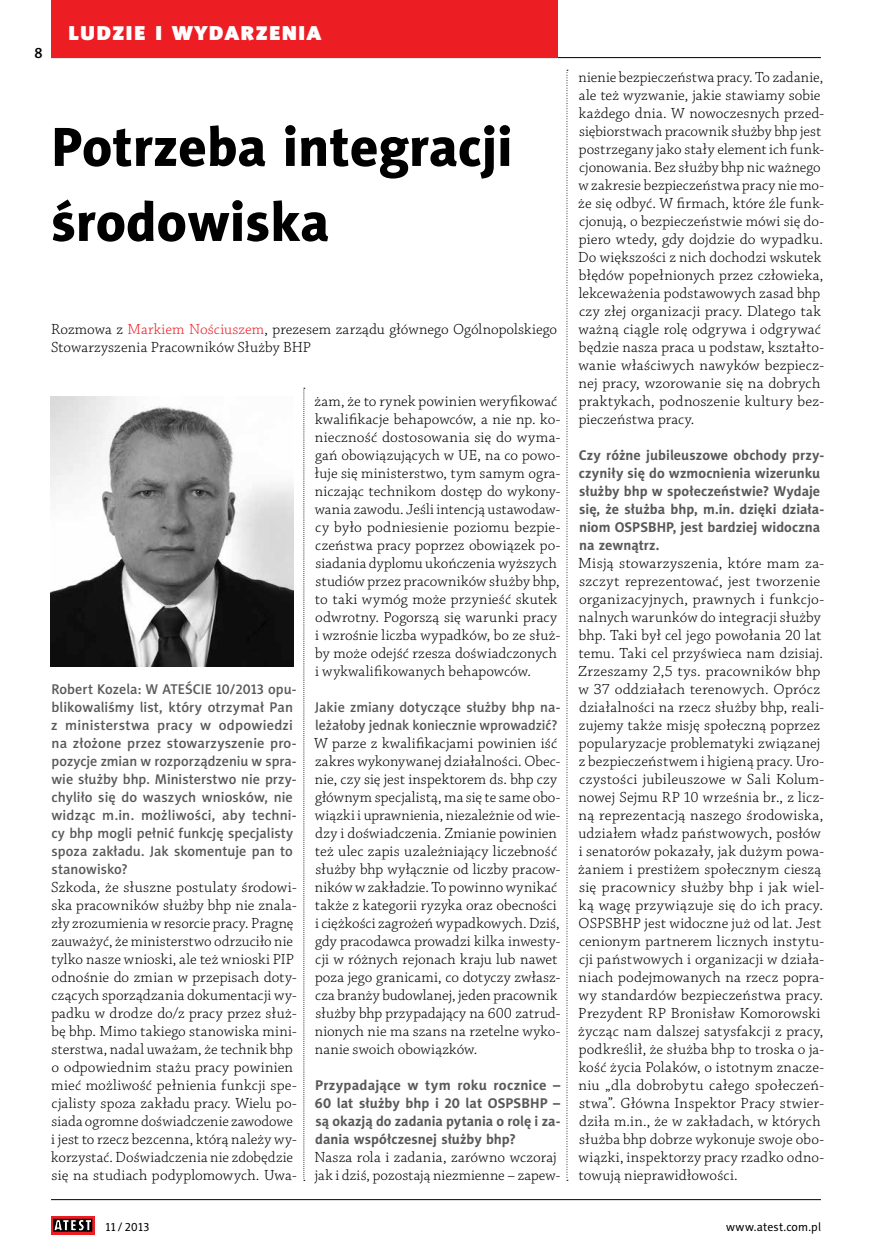
<style>
.page{position:relative;width:872px;height:1259px;background:#fff}
.page>*{position:absolute;margin:0;border:0;box-sizing:border-box;transform-origin:0 0}
.t1{font:55.5px/75px "Naomi Sans EFN Heavy";color:#000}
.t2{font:27px "Naomi Sans EFN Black";letter-spacing:.03em;color:#fff}
.t3{font:300 15.45px/18px "Chaparral Pro";letter-spacing:.01em;color:#000}
.t4{font:15px "Naomi Sans EFN Medium";color:#000}
.t5{font:14.25px/18px "Naomi Sans EFN Medium";letter-spacing:.005em;color:#58595b}
.t6{font:700 14.25px/18px "Naomi Sans EFN";letter-spacing:.005em;color:#58595b}
.t7{font:12px "Naomi Sans EFN";letter-spacing:.02em;color:#000}
.s1{color:#ed1d24}
</style>
<div class="page">
<hr style="left:51px;top:1199px;width:770px;height:1px;background:#000">
<hr style="left:51px;top:57px;width:770px;height:1px;background:#000">
<svg style="left:51px;top:1216px;width:43px;height:18px"></svg>
<div style="left:53px;top:1219px;width:39px;height:12px;border:1px solid #000"></div>
<svg style="left:54px;top:1219px;width:38px;height:12px"></svg>
<div style="left:51px;top:0;width:506px;height:57px;background:#ed1d24"></div>
<svg style="left:303px;top:388px;width:2px;height:793px"></svg>
<svg style="left:566px;top:70px;width:2px;height:1110px"></svg>
<img style="left:50px;top:396px;width:243px;height:270px">
<p class="t4" style="left:34px;top:44px;width:10px">8</p>
<h2 class="t2" style="left:68px;top:15px;width:255px">ludzie i wydarzenia</h2>
<h1 class="t1" style="left:51px;top:109px;width:463px">Potrzeba integracji środowiska</h1>
<p class="t3" style="left:51px;top:321px;width:507px">Rozmowa z <span class="s1">Markiem Nościuszem</span>, prezesem zarządu głównego Ogólnopolskiego<br>Stowarzyszenia Pracowników Służby BHP</p>
<p class="t5" style="left:51px;top:680px;width:247px">Robert Kozela: W ATEŚCIE 10/2013 opu‑ blikowaliśmy list, który otrzymał Pan z ministerstwa pracy w odpowiedzi na złożone przez stowarzyszenie pro‑ pozycje zmian w rozporządzeniu w spra‑ wie służby bhp. Ministerstwo nie przy‑ chyliło się do waszych wniosków, nie widząc m.in. możliwości, aby techni‑ cy bhp mogli pełnić funkcję specjalisty spoza zakładu. Jak skomentuje pan to stanowisko?</p>
<p class="t3" style="left:51px;top:879px;width:247px">Szkoda, że słuszne postulaty środowi‑ ska pracowników służby bhp nie znala‑ zły zrozumienia w resorcie pracy. Pragnę zauważyć, że ministerstwo odrzuciło nie tylko nasze wnioski, ale też wnioski PIP odnośnie do zmian w przepisach doty‑ czących sporządzania dokumentacji wy‑ padku w drodze do/z pracy przez służ‑ bę bhp. Mimo takiego stanowiska mini‑ sterstwa, nadal uważam, że technik bhp o odpowiednim stażu pracy powinien mieć możliwość pełnienia funkcji spe‑ cjalisty spoza zakładu pracy. Wielu po‑ siada ogromne doświadczenie zawodowe i jest to rzecz bezcenna, którą należy wy‑ korzystać. Doświadczenia nie zdobędzie się na studiach podyplomowych. Uwa‑</p>
<p class="t3" style="left:314px;top:393px;width:247px">żam, że to rynek powinien weryfikować kwalifikacje behapowców, a nie np. ko‑ nieczność dostosowania się do wyma‑ gań obowiązujących w UE, na co powo‑ łuje się ministerstwo, tym samym ogra‑ niczając technikom dostęp do wykony‑ wania zawodu. Jeśli intencją ustawodaw‑ cy było podniesienie poziomu bezpie‑ czeństwa pracy poprzez obowiązek po‑ siadania dyplomu ukończenia wyższych studiów przez pracowników służby bhp, to taki wymóg może przynieść skutek odwrotny. Pogorszą się warunki pracy i wzrośnie liczba wypadków, bo ze służ‑ by może odejść rzesza doświadczonych i wykwalifikowanych behapowców.</p>
<p class="t5" style="left:315px;top:698px;width:247px">Jakie zmiany dotyczące służby bhp na‑ leżałoby jednak koniecznie wprowadzić?</p>
<p class="t3" style="left:314px;top:735px;width:248px">W parze z kwalifikacjami powinien iść zakres wykonywanej działalności. Obec‑ nie, czy się jest inspektorem ds. bhp czy głównym specjalistą, ma się te same obo‑ wiązki i uprawnienia, niezależnie od wie‑ dzy i doświadczenia. Zmianie powinien też ulec zapis uzależniający liczebność służby bhp wyłącznie od liczby pracow‑ ników w zakładzie. To powinno wynikać także z kategorii ryzyka oraz obecności i ciężkości zagrożeń wypadkowych. Dziś, gdy pracodawca prowadzi kilka inwesty‑ cji w różnych rejonach kraju lub nawet poza jego granicami, co dotyczy zwłasz‑ cza branży budowlanej, jeden pracownik służby bhp przypadający na 600 zatrud‑ nionych nie ma szans na rzetelne wyko‑ nanie swoich obowiązków.</p>
<p class="t6" style="left:315px;top:1076px;width:247px;text-align:justify">Przypadające w tym roku rocznice – 60 lat służby bhp i 20 lat OSPSBHP – są okazją do zadania pytania o rolę i za&shy;dania współczesnej służby bhp?</p>
<p class="t3" style="left:314px;top:1149px;width:247px">Nasza rola i zadania, zarówno wczoraj jak i dziś, pozostają niezmienne – zapew‑</p>
<p class="t3" style="left:578px;top:69px;width:247px">nienie bezpieczeństwa pracy. To zadanie, ale też wyzwanie, jakie stawiamy sobie każdego dnia. W nowoczesnych przed‑ siębiorstwach pracownik służby bhp jest postrzegany jako stały element ich funk‑ cjonowania. Bez służby bhp nic ważnego w zakresie bezpieczeństwa pracy nie mo‑ że się odbyć. W firmach, które źle funk‑ cjonują, o bezpieczeństwie mówi się do‑ piero wtedy, gdy dojdzie do wypadku.<br>Do większości z nich dochodzi wskutek błędów popełnionych przez człowieka, lekceważenia podstawowych zasad bhp czy złej organizacji pracy. Dlatego tak ważną ciągle rolę odgrywa i odgrywać będzie nasza praca u podstaw, kształto‑ wanie właściwych nawyków bezpiecz‑ nej pracy, wzorowanie się na dobrych praktykach, podnoszenie kultury bez‑ pieczeństwa pracy.</p>
<p class="t6" style="left:579px;top:446px;width:247px">Czy różne jubileuszowe obchody przy&shy;czyniły się do wzmocnienia wizerunku służby bhp w społeczeństwie? Wydaje się, że służba bhp, m.in. dzięki działa&shy;niom OSPSBHP, jest bardziej widoczna na zewnątrz.</p>
<p class="t3" style="left:578px;top:555px;width:247px">Misją stowarzyszenia, które mam za‑ szczyt reprezentować, jest tworzenie organizacyjnych, prawnych i funkcjo‑ nalnych warunków do integracji służby bhp. Taki był cel jego powołania 20 lat temu. Taki cel przyświeca nam dzisiaj.<br>Zrzeszamy 2,5 tys. pracowników bhp w 37 oddziałach terenowych. Oprócz działalności na rzecz służby bhp, reali‑ zujemy także misję społeczną poprzez popularyzacje problematyki związanej z bezpieczeństwem i higieną pracy. Uro‑ czystości jubileuszowe w Sali Kolum‑ nowej Sejmu RP 10 września br., z licz‑ ną reprezentacją naszego środowiska, udziałem władz państwowych, posłów i senatorów pokazały, jak dużym powa‑ żaniem i prestiżem społecznym cieszą się pracownicy służby bhp i jak wiel‑ ką wagę przywiązuje się do ich pracy.<br>OSPSBHP jest widoczne już od lat. Jest cenionym partnerem licznych instytu‑ cji państwowych i organizacji w działa‑ niach podejmowanych na rzecz popra‑ wy standardów bezpieczeństwa pracy.<br>Prezydent RP Bronisław Komorowski życząc nam dalszej satysfakcji z pracy, podkreślił, że służba bhp to troska o ja‑ kość życia Polaków, o istotnym znacze‑ niu „dla dobrobytu całego społeczeń‑ stwa”. Główna Inspektor Pracy stwier‑ dziła m.in., że w zakładach, w których służba bhp dobrze wykonuje swoje obo‑ wiązki, inspektorzy pracy rzadko odno‑ towują nieprawidłowości.</p>
<p class="t7" style="left:106px;top:1220px;width:46px">11 / 2013</p>
<p class="t7" style="left:726px;top:1220px;width:96px">www.atest.com.pl</p>
</div>
